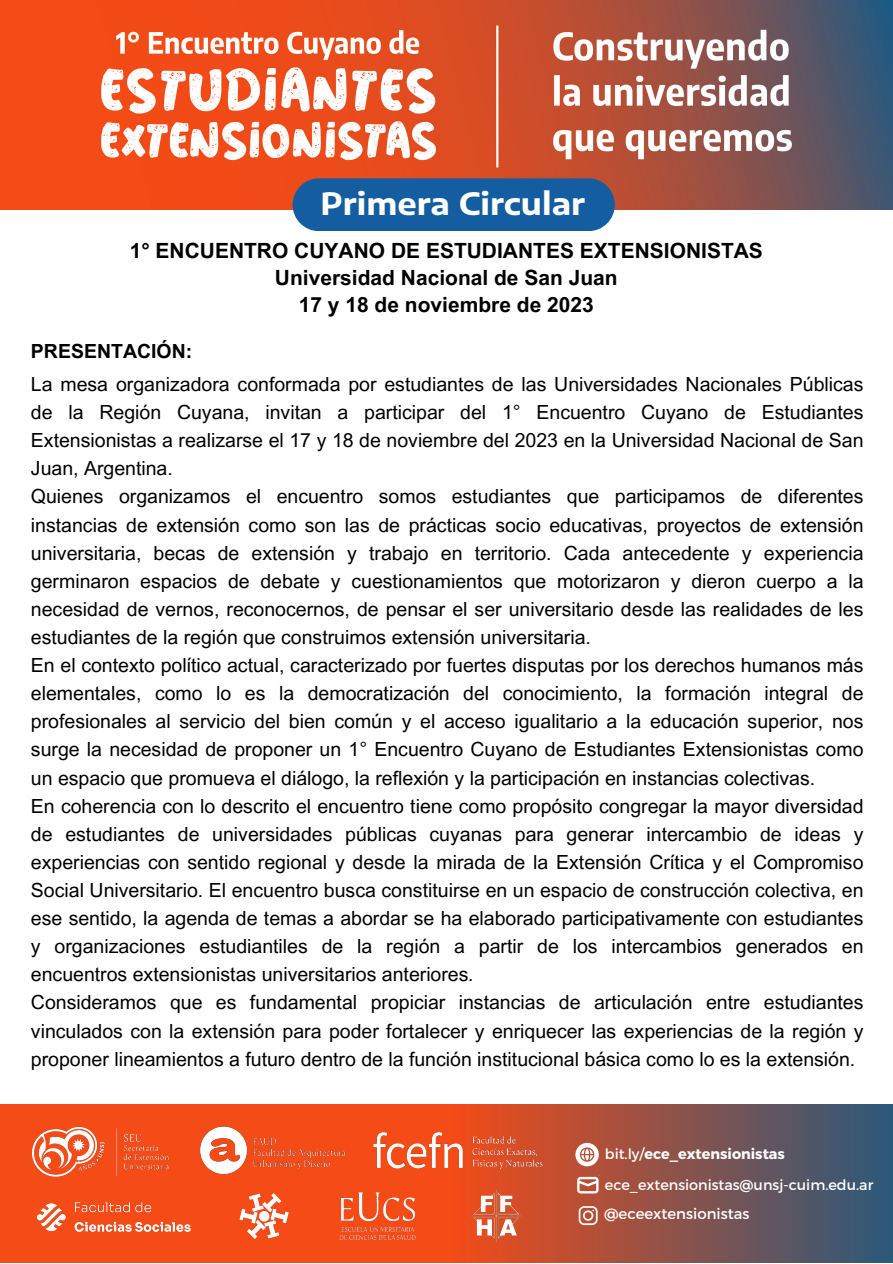
<style>
.page{position:relative;width:893px;height:1264px;background:#fff}
.page>*{position:absolute;margin:0;border:0;box-sizing:border-box;transform-origin:0 0}
.t1{font:700 30.6px "Encode Sans Expanded";color:#fff}
.t2{font:700 21px "Arial MT Pro";color:#000}
.t3{font:19.5px/28px "Arial MT Pro";color:#000;text-align:justify}
.t4{font:700 19.5px "Arial MT Pro";color:#000}
.t5{font:14.85px "Montserrat";color:#fff}
.t6{font:14.4px "Montserrat";color:#fff}
.t7{font:700 14.4px "Montserrat";color:#fff}
.s1{font-style:italic}
.s2{font-weight:400}
</style>
<div class="page">
<svg style="left:0;top:1104px;width:892px;height:158px;background:#ab503b"></svg>
<svg style="left:578px;top:1206px;width:19px;height:18px"></svg>
<svg style="left:576px;top:1175px;width:23px;height:19px"></svg>
<svg style="left:575px;top:1142px;width:23px;height:24px"></svg>
<img style="left:29px;top:1124px;width:147px;height:55px">
<img style="left:198px;top:1117px;width:159px;height:63px">
<img style="left:235px;top:1187px;width:57px;height:54px">
<img style="left:30px;top:1189px;width:170px;height:54px">
<img style="left:466px;top:1188px;width:62px;height:55px">
<img style="left:370px;top:1127px;width:176px;height:46px">
<img style="left:328px;top:1188px;width:95px;height:55px">
<img style="left:1px;top:0;width:891px;height:209px">
<div style="left:292px;top:178px;width:322px;height:53px;background:#145da0;border-radius:26px"></div>
<p class="t1" style="left:320px;top:184px;width:266px">Primera Circular</p>
<p class="t2" style="left:130px;top:243px;width:634px">1° ENCUENTRO CUYANO DE ESTUDIANTES EXTENSIONISTAS</p>
<p class="t2" style="left:275px;top:270px;width:344px">Universidad Nacional de San Juan</p>
<p class="t2" style="left:299px;top:297px;width:296px">17 y 18 de noviembre de 2023</p>
<p class="t4" style="left:31px;top:344px;width:163px">PRESENTACIÓN:</p>
<p class="t3" style="left:31px;top:372px;width:834px">La mesa organizadora conformada por estudiantes de las Universidades Nacionales Públicas de la Región Cuyana, invitan a participar del 1° Encuentro Cuyano de Estudiantes Extensionistas a realizarse el 17 y 18 de noviembre del 2023 en la Universidad Nacional de San Juan, Argentina.</p>
<p class="t3" style="left:31px;top:485px;width:834px">Quienes organizamos el encuentro somos estudiantes que participamos de diferentes instancias de extensión como son las de prácticas socio educativas, proyectos de extensión universitaria, becas de extensión y trabajo en territorio. Cada antecedente y experiencia germinaron espacios de debate y cuestionamientos que motorizaron y dieron cuerpo a la necesidad de vernos, reconocernos, de pensar el ser universitario desde las realidades de les estudiantes de la región que construimos extensión universitaria.</p>
<p class="t3" style="left:31px;top:653px;width:834px">En el contexto político actual, caracterizado por fuertes disputas por los derechos humanos más elementales, como lo es la democratización del conocimiento, la formación integral de profesionales al servicio del bien común y el acceso igualitario a la educación superior, nos surge la necesidad de proponer un 1° Encuentro Cuyano de Estudiantes Extensionistas como un espacio que promueva el diálogo, la reflexión y la participación en instancias colectivas.</p>
<p class="t3" style="left:31px;top:794px;width:834px">En coherencia con lo descrito el encuentro tiene como propósito congregar la mayor diversidad de estudiantes de universidades públicas cuyanas para generar intercambio de ideas y experiencias con sentido regional y desde la mirada de la Extensión Crítica y el Compromiso Social Universitario. El encuentro busca constituirse en un espacio de construcción colectiva, en ese sentido, la agenda de temas a abordar se ha elaborado participativamente con estudiantes y organizaciones estudiantiles de la región a partir de los intercambios generados en encuentros extensionistas universitarios anteriores<span class="s1">.</span></p>
<p class="t3" style="left:31px;top:991px;width:834px">Consideramos que es fundamental propiciar instancias de articulación entre estudiantes vinculados con la extensión para poder fortalecer y enriquecer las experiencias de la región y proponer lineamientos a futuro dentro de la función institucional básica como lo es la extensión.</p>
<p class="t7" style="left:605px;top:1144px;width:181px"><span class="s2">bit.ly/</span>ece_extensionistas</p>
<p class="t6" style="left:605px;top:1174px;width:270px">ece_extensionistas@unsj-cuim.edu.ar</p>
<p class="t5" style="left:604px;top:1204px;width:147px">@eceextensionistas</p>
</div>
